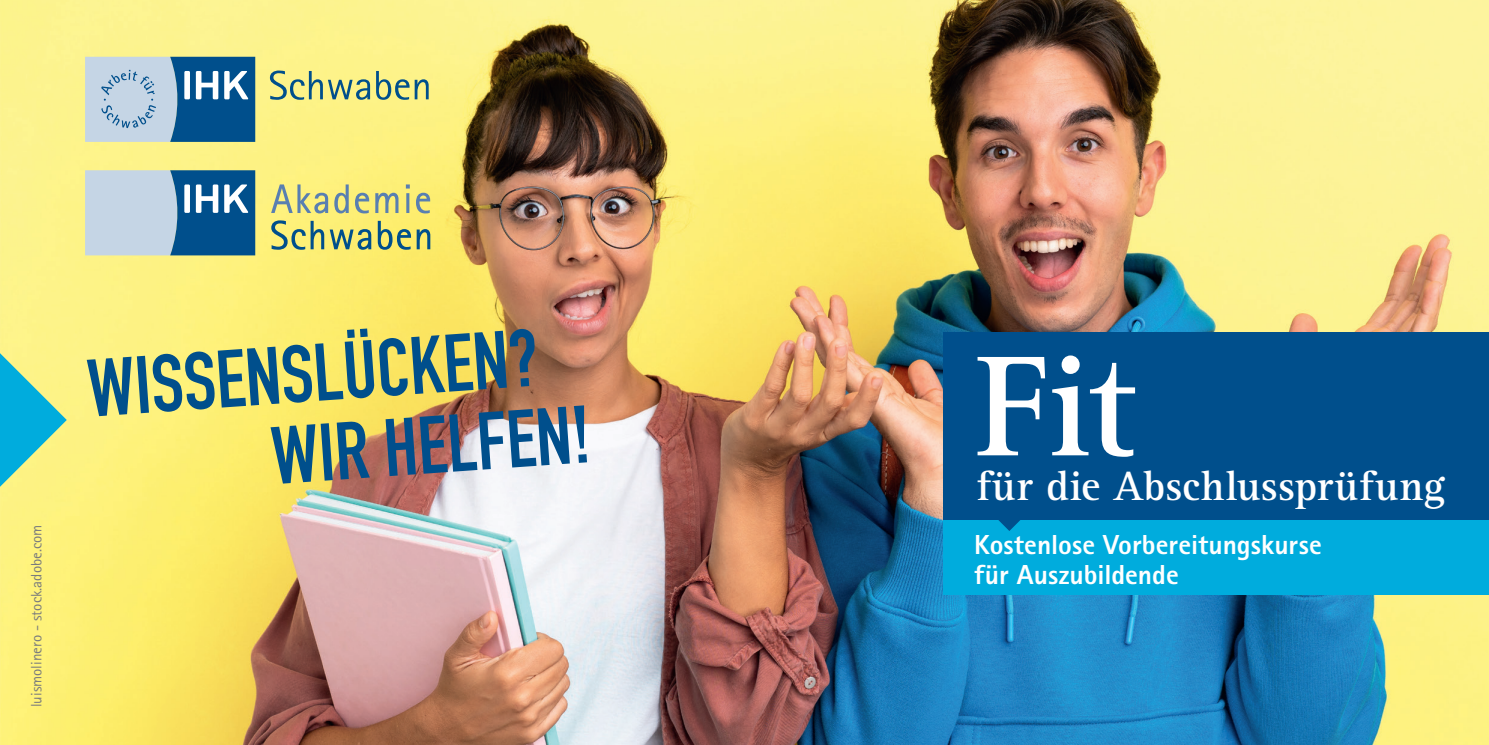
<style>
.page{position:relative;width:1489px;height:745px;background:#fff}
.page>*{position:absolute;margin:0;border:0;box-sizing:border-box;transform-origin:0 0}
.t1{font:700 147.5px "Rotis Serif Pro";color:#fff}
.t2{font:80px/80px "DIN Engschrift";color:#004f8c}
.t3{font:700 42.5px "Rotis Serif Pro";letter-spacing:.015em;color:#fff}
.t4{font:800 27.5px/30px "Rotis Sans Serif Pro";color:#fff}
.t5{font:15px "Rotis Sans Serif Pro";color:#787a7d}
</style>
<div class="page">
<img style="left:0;top:0;width:1488px;height:744px">
<div style="left:943px;top:519px;width:545px;height:75px;background:#00acdd"></div>
<svg style="left:997px;top:519px;width:23px;height:11px"></svg>
<div style="left:943px;top:332px;width:545px;height:187px;background:#004f8c"></div>
<svg style="left:85px;top:170px;width:170px;height:85px;background:#78a1c1"></svg>
<svg style="left:271px;top:184px;width:57px;height:29px;background:#c8cc8e"></svg>
<svg style="left:334px;top:184px;width:15px;height:29px"></svg>
<svg style="left:355px;top:193px;width:14px;height:20px"></svg>
<svg style="left:375px;top:193px;width:23px;height:20px"></svg>
<hr style="left:406px;top:193px;width:3px;height:20px;background:#597fb1">
<svg style="left:406px;top:184px;width:4px;height:4px"></svg>
<svg style="left:416px;top:193px;width:14px;height:20px"></svg>
<svg style="left:271px;top:220px;width:53px;height:29px;background:#afbf7d"></svg>
<svg style="left:330px;top:229px;width:41px;height:20px"></svg>
<svg style="left:378px;top:221px;width:52px;height:28px"></svg>
<svg style="left:0;top:353px;width:67px;height:133px;background:#7ecfb0"></svg>
<svg style="left:270px;top:70px;width:100px;height:30px;background:#bac789"></svg>
<svg style="left:376px;top:71px;width:52px;height:29px;background:#b4c388"></svg>
<svg style="left:85px;top:57px;width:170px;height:85px;background:#739dbf"></svg>
<p class="t2" style="left:263px;top:336px;width:321px;text-indent:-179px;rotate:-4deg">WISSENSLÜCKEN?<br>WIR HELFEN!</p>
<p class="t1" style="left:975px;top:315px;width:161px">Fit</p>
<p class="t3" style="left:975px;top:459px;width:471px">für die Abschlussprüfung</p>
<p class="t5" style="left:27px;top:706px;width:184px;rotate:-90deg">luismolinero - stock.adobe.com</p>
<p class="t4" style="left:974px;top:529px;width:349px">Kostenlose Vorbereitungskurse für Auszubildende</p>
</div>
